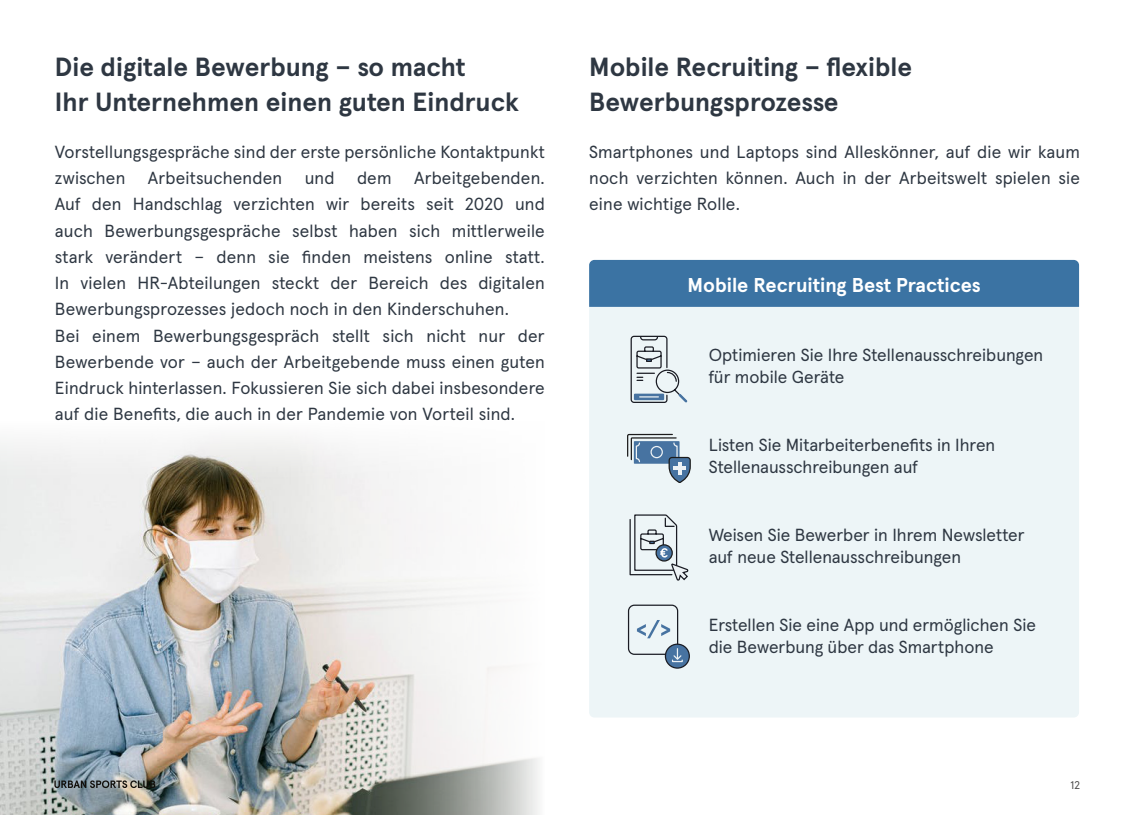
<style>
.page{position:relative;width:1134px;height:815px;background:#fff}
.page>*{position:absolute;margin:0;border:0;box-sizing:border-box;transform-origin:0 0}
.t1{font:700 26.25px/35px "Apercu Aktiv";color:#2e3742}
.t2{font:700 20px "Apercu Aktiv";color:#fff}
.t3{font:17.5px/26.2px "Apercu Aktiv";color:#2e3742}
.t4{font:11.25px "Apercu Aktiv";color:#4d4c4c}
</style>
<div class="page">
<img style="left:0;top:485px;width:271px;height:330px">
<svg style="left:271px;top:485px;width:268px;height:330px"></svg>
<svg style="left:0;top:437px;width:412px;height:48px;fill:#f1f1f1"></svg>
<div style="left:589px;top:260px;width:490px;height:458px;background:#edf5f7;border-radius:5px"></div>
<div style="left:589px;top:260px;width:490px;height:47px;background:#3b73a3"></div>
<svg style="left:630px;top:335px;width:58px;height:68px"></svg>
<svg style="left:629px;top:514px;width:60px;height:67px"></svg>
<svg style="left:627px;top:433px;width:64px;height:50px"></svg>
<hr style="left:673px;top:466px;width:13px;height:4px;background:#edf2f5">
<div style="left:628px;top:605px;width:50px;height:50px;border:1px solid #1a1c24;border-radius:6px"></div>
<svg style="left:637px;top:620px;width:33px;height:18px"></svg>
<svg style="left:665px;top:644px;width:24px;height:24px"></svg>
<div style="left:665px;top:644px;width:25px;height:25px;border:1px solid #1a1c24;border-radius:50%"></div>
<svg style="left:671px;top:649px;width:12px;height:14px"></svg>
<svg style="left:54px;top:780px;width:101px;height:8px"></svg>
<p class="t1" style="left:55px;top:47px;width:465px">Die digitale Bewerbung – so macht<br>Ihr Unternehmen einen guten Eindruck</p>
<p class="t1" style="left:589px;top:47px;width:324px">Mobile Recruiting – flexible<br>Bewerbungsprozesse</p>
<p class="t3" style="left:55px;top:137px;width:491px">Vorstellungsgespräche sind der erste persönliche Kontaktpunkt zwischen</p>
<p class="t3" style="left:589px;top:137px;width:492px;text-align:justify">Smartphones und Laptops sind Alleskönner, auf die wir kaum noch verzichten können. Auch in der Arbeitswelt spielen sie eine wichtige Rolle.</p>
<p class="t3" style="left:55px;top:164px;width:491px;text-align:justify;text-indent:359px">Arbeitgebenden.<br>Auf den Handschlag verzichten wir bereits seit 2020 und auch Bewerbungsgespräche selbst haben sich mittlerweile stark verändert – denn sie finden meistens online statt.<br>In vielen HR-Abteilungen steckt der Bereich des digitalen Bewerbungsprozesses jedoch noch in den Kinderschuhen.</p>
<p class="t3" style="left:55px;top:321px;width:491px;text-align:justify">Bei einem Bewerbungsgespräch stellt sich nicht nur der Bewerbende vor – auch der Arbeitgebende muss einen guten Eindruck hinterlassen. Fokussieren Sie sich dabei insbesondere auf die Benefits, die auch in der Pandemie von Vorteil sind.</p>
<p class="t3" style="left:148px;top:164px;width:136px">Arbeitsuchenden</p>
<p class="t3" style="left:305px;top:164px;width:31px">und</p>
<p class="t3" style="left:357px;top:164px;width:36px">dem</p>
<p class="t2" style="left:687px;top:269px;width:295px">Mobile Recruiting Best Practices</p>
<p class="t3" style="left:709px;top:342px;width:336px;line-height:22.5px">Optimieren Sie Ihre Stellenausschreibungen für mobile Geräte</p>
<p class="t3" style="left:709px;top:432px;width:288px;line-height:22.5px">Listen Sie Mitarbeiterbenefits in Ihren<br>Stellenausschreibungen auf</p>
<p class="t3" style="left:709px;top:522px;width:317px;line-height:22.5px">Weisen Sie Bewerber in Ihrem Newsletter auf neue Stellenausschreibungen</p>
<p class="t3" style="left:709px;top:612px;width:329px;line-height:22.5px">Erstellen Sie eine App und ermöglichen Sie die Bewerbung über das Smartphone</p>
<p class="t4" style="left:1070px;top:776px;width:11px">12</p>
</div>
